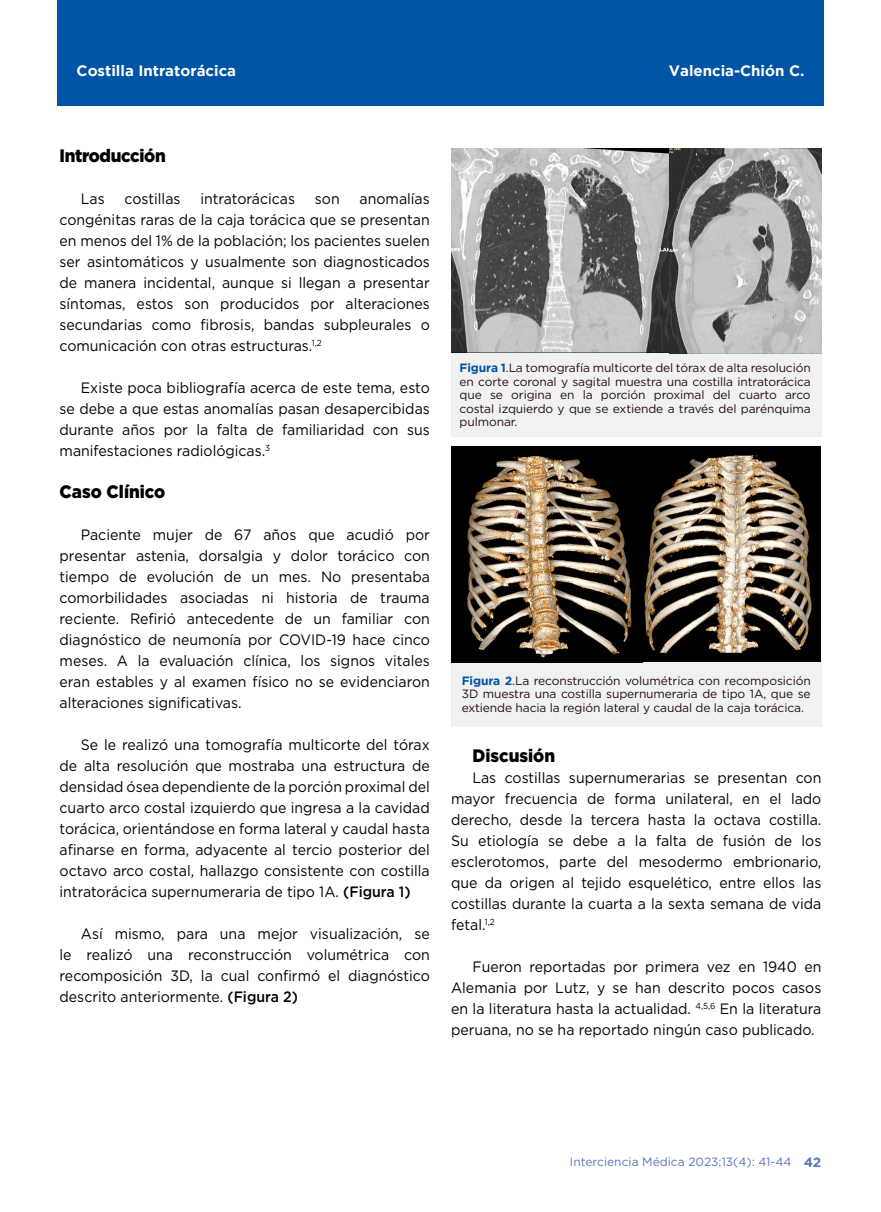
<style>
.page{position:relative;width:881px;height:1212px;background:#fff}
.page>*{position:absolute;margin:0;border:0;box-sizing:border-box;transform-origin:0 0}
.t1{font:900 18px "Gotham";color:#000;scale:.94 1}
.t2{font:900 18px "Gotham";letter-spacing:-.02em;color:#000;scale:.94 1}
.t3{font:15px/21px "Gotham";color:#000;text-align:justify;scale:.94 1}
.t4{font:700 15px "Gotham";color:#fff}
.t5{font:700 13.5px "Gotham";color:#5a77ba}
.t6{font:12px/13.5px "Gotham";letter-spacing:-.01em;color:#240d0d;text-align:justify}
.t7{font:12px "Gotham";color:#5a77ba}
.s1{font-weight:500}
.s2{font-weight:700;color:#0054a6}
</style>
<div class="page">
<div style="left:57px;top:0;width:766px;height:106px;background:#0054a6"></div>
<div style="left:451px;top:352px;width:370px;height:85px;background:#f1f1f2"></div>
<div style="left:451px;top:661px;width:370px;height:66px;background:#f1f1f2"></div>
<img style="left:451px;top:149px;width:218px;height:204px">
<img style="left:669px;top:149px;width:152px;height:204px">
<img style="left:451px;top:447px;width:185px;height:215px">
<img style="left:636px;top:446px;width:184px;height:214px">
<p class="t4" style="left:77px;top:62px;width:161px">Costilla Intratorácica</p>
<p class="t4" style="left:668px;top:62px;width:137px">Valencia-Chión C.</p>
<p class="t2" style="left:60px;top:145px;width:114px">Introducción</p>
<p class="t3" style="left:81px;top:188px;width:27px">Las</p>
<p class="t3" style="left:125px;top:188px;width:61px">costillas</p>
<p class="t3" style="left:200px;top:188px;width:102px">intratorácicas</p>
<p class="t3" style="left:315px;top:188px;width:28px">son</p>
<p class="t3" style="left:60px;top:188px;width:395px;text-indent:300px">anomalías congénitas raras de la caja torácica que se presentan en menos del 1% de la población; los pacientes suelen ser asintomáticos y usualmente son diagnosticados de manera incidental, aunque si llegan a presentar síntomas, estos son producidos por alteraciones secundarias como fibrosis, bandas subpleurales o comunicación con otras estructuras.<sup>1,2</sup></p>
<p class="t3" style="left:60px;top:377px;width:395px;text-indent:21px">Existe poca bibliografía acerca de este tema, esto se debe a que estas anomalías pasan desapercibidas durante años por la falta de familiaridad con sus manifestaciones radiológicas.<sup>3</sup></p>
<p class="t1" style="left:60px;top:481px;width:114px">Caso Clínico</p>
<p class="t3" style="left:60px;top:524px;width:395px;text-indent:21px">Paciente mujer de 67 años que acudió por presentar astenia, dorsalgia y dolor torácico con tiempo de evolución de un mes. No presentaba comorbilidades asociadas ni historia de trauma reciente. Refirió antecedente de un familiar con diagnóstico de neumonía por COVID-19 hace cinco meses. A la evaluación clínica, los signos vitales eran estables y al examen físico no se evidenciaron alteraciones significativas.</p>
<p class="t3" style="left:60px;top:734px;width:395px;text-indent:21px">Se le realizó una tomografía multicorte del tórax de alta resolución que mostraba una estructura de densidad ósea dependiente de la porción proximal del cuarto arco costal izquierdo que ingresa a la cavidad torácica, orientándose en forma lateral y caudal hasta afinarse en forma, adyacente al tercio posterior del octavo arco costal, hallazgo consistente con costilla intratorácica supernumeraria de tipo 1A. <span class="s1">(Figura 1)</span></p>
<p class="t3" style="left:60px;top:923px;width:395px;text-indent:21px">Así mismo, para una mejor visualización, se le realizó una reconstrucción volumétrica con recomposición 3D, la cual confirmó el diagnóstico descrito anteriormente. <span class="s1">(Figura 2)</span></p>
<p class="t6" style="left:459px;top:361px;width:352px"><span class="s2">Figura 1</span>.La tomografía multicorte del tórax de alta resolución en corte coronal y sagital muestra una costilla intratorácica que se origina en la porción proximal del cuarto arco costal izquierdo y que se extiende a través del parénquima pulmonar.</p>
<p class="t6" style="left:461px;top:674px;width:350px"><span class="s2">Figura 2</span>.La reconstrucción volumétrica con recomposición 3D muestra una costilla supernumeraria de tipo 1A, que se extiende hacia la región lateral y caudal de la caja torácica.</p>
<p class="t1" style="left:472px;top:745px;width:89px">Discusión</p>
<p class="t3" style="left:451px;top:766px;width:395px;text-indent:21px">Las costillas supernumerarias se presentan con mayor frecuencia de forma unilateral, en el lado derecho, desde la tercera hasta la octava costilla.<br>Su etiología se debe a la falta de fusión de los esclerotomos, parte del mesodermo embrionario, que da origen al tejido esquelético, entre ellos las costillas durante la cuarta a la sexta semana de vida fetal.<sup>1,2</sup></p>
<p class="t3" style="left:451px;top:955px;width:395px;text-indent:21px">Fueron reportadas por primera vez en 1940 en Alemania por Lutz, y se han descrito pocos casos en la literatura hasta la actualidad. <sup>4,5,6</sup> En la literatura peruana, no se ha reportado ningún caso publicado.</p>
<p class="t7" style="left:569px;top:1154px;width:223px">Interciencia Médica 2023;13(4): 41-44</p>
<p class="t5" style="left:803px;top:1154px;width:19px">42</p>
</div>
